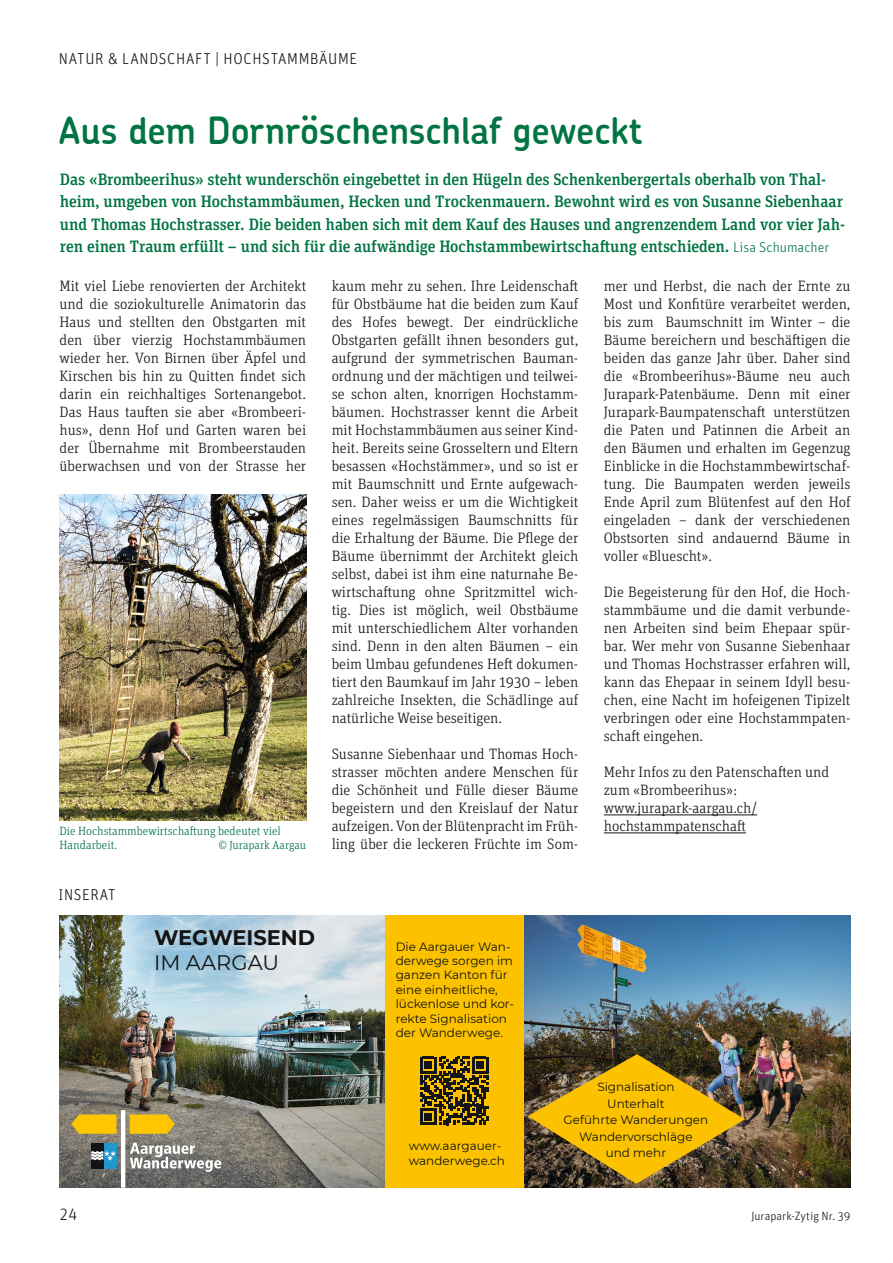
<style>
.page{position:relative;width:893px;height:1263px;background:#fff}
.page>*{position:absolute;margin:0;border:0;box-sizing:border-box;transform-origin:0 0}
.HEAD1_Chevin_neu{font:600 37.5px "Chevin";color:#007442}
.t1{font:700 21px/25.2px "Montserrat";color:#131413}
.LEAD_3zeilig_Unit_me{font:500 16.5px/22.5px "Unit Slab Pro";letter-spacing:-.005em;color:#007442}
.t2{font:300 16.5px "Unit OT";color:#131413;scale:.96 1}
._00_SPITZMARKEN_Unit{font:300 15.75px "Unit OT";letter-spacing:.045em;color:#131413;scale:.96 1}
.t3{font:300 15px/18px "Unit Slab Pro";color:#131413;text-align:justify}
.t4{font:12px/14.4px "Montserrat";color:#131413}
.t5{font:300 12px/14.4px "Unit Slab Pro";color:#007442}
.t6{font:300 12px "Unit OT";color:#131413}
.t7{font:300 11.7px "Unit Slab Pro";color:#007442}
.s1{font-family:"Unit OT";font-weight:300;font-size:14.25px}
.s2{font-weight:400}
</style>
<div class="page">
<img style="left:60px;top:494px;width:246px;height:326px">
<img style="left:524px;top:916px;width:326px;height:271px">
<img style="left:60px;top:916px;width:326px;height:271px">
<div style="left:386px;top:916px;width:138px;height:271px;background:#fcc200"></div>
<hr style="left:121px;top:1110px;width:4px;height:77px;background:#fff">
<svg style="left:130px;top:1114px;width:45px;height:20px"></svg>
<svg style="left:71px;top:1114px;width:46px;height:20px"></svg>
<div style="left:91px;top:1143px;width:13px;height:25px;background:#121315"></div>
<div style="left:104px;top:1143px;width:12px;height:25px;background:#2198cd"></div>
<svg style="left:91px;top:1151px;width:25px;height:9px"></svg>
<svg style="left:130px;top:1143px;width:91px;height:29px"></svg>
<svg style="left:420px;top:1057px;width:68px;height:68px"></svg>
<svg style="left:528px;top:1054px;width:217px;height:130px;background:#a38119"></svg>
<hr style="left:604px;top:814px;width:153px;height:1px;background:#131413">
<hr style="left:604px;top:832px;width:142px;height:1px;background:#131413">
<p class="_00_SPITZMARKEN_Unit" style="left:59px;top:49px;width:312px">NATUR &amp; LANDSCHAFT | HOCHSTAMMBÄUME</p>
<p class="HEAD1_Chevin_neu" style="left:59px;top:106px;width:584px">Aus dem Dornröschenschlaf geweckt</p>
<p class="LEAD_3zeilig_Unit_me" style="left:60px;top:167px;width:787px">Das «Brombeerihus» steht wunderschön eingebettet in den Hügeln des Schenkenbergertals oberhalb von Thal&shy;heim, umgeben von Hochstammbäumen, Hecken und Trockenmauern. Bewohnt wird es von Susanne Siebenhaar und Thomas Hochstrasser. Die beiden haben sich mit dem Kauf des Hauses und angrenzendem Land vor vier Jah&shy;ren einen Traum erfüllt – und sich für die aufwändige Hochstammbewirtschaftung entschieden. <span class="s1">Lisa Schumacher</span></p>
<p class="t3" style="left:60px;top:277px;width:248px">Mit viel Liebe renovierten der Architekt und die soziokulturelle Animatorin das Haus und stellten den Obstgarten mit den über vierzig Hochstammbäumen wieder her. Von Birnen über Äpfel und Kirschen bis hin zu Quitten findet sich darin ein reichhaltiges Sortenangebot.<br>Das Haus tauften sie aber «Brombeeri&shy;hus», denn Hof und Garten waren bei der Übernahme mit Brombeerstauden überwachsen und von der Strasse her</p>
<p class="t5" style="left:60px;top:823px;width:223px">Die Hochstammbewirtschaftung bedeutet viel<br>Handarbeit.</p>
<p class="t7" style="left:218px;top:838px;width:89px">© Jurapark Aargau</p>
<p class="_00_SPITZMARKEN_Unit" style="left:59px;top:885px;width:61px">INSERAT</p>
<p class="t1" style="left:154px;top:924px;width:163px">WEGWEISEND<br><span class="s2">IM AARGAU</span></p>
<p class="t3" style="left:332px;top:277px;width:248px">kaum mehr zu sehen. Ihre Leidenschaft für Obstbäume hat die beiden zum Kauf des Hofes bewegt. Der eindrückliche Obstgarten gefällt ihnen besonders gut, aufgrund der symmetrischen Bauman&shy;ordnung und der mächtigen und teilwei&shy;se schon alten, knorrigen Hochstamm&shy;bäumen. Hochstrasser kennt die Arbeit mit Hochstammbäumen aus seiner Kind&shy;heit. Bereits seine Grosseltern und Eltern besassen «Hochstämmer», und so ist er mit Baumschnitt und Ernte aufgewach&shy;sen. Daher weiss er um die Wichtigkeit eines regelmässigen Baumschnitts für die Erhaltung der Bäume. Die Pflege der Bäume übernimmt der Architekt gleich selbst, dabei ist ihm eine naturnahe Be&shy;wirtschaftung ohne Spritzmittel wich&shy;tig. Dies ist möglich, weil Obstbäume mit unterschiedlichem Alter vorhanden sind. Denn in den alten Bäumen – ein beim Umbau gefundenes Heft dokumen&shy;tiert den Baumkauf im Jahr 1930 – leben zahlreiche Insekten, die Schädlinge auf natürliche Weise beseitigen.</p>
<p class="t3" style="left:332px;top:745px;width:248px">Susanne Siebenhaar und Thomas Hoch&shy;strasser möchten andere Menschen für die Schönheit und Fülle dieser Bäume begeistern und den Kreislauf der Natur aufzeigen. Von der Blütenpracht im Früh&shy;ling über die leckeren Früchte im Som-</p>
<p class="t3" style="left:604px;top:277px;width:248px">mer und Herbst, die nach der Ernte zu Most und Konfitüre verarbeitet werden, bis zum Baumschnitt im Winter – die Bäume bereichern und beschäftigen die beiden das ganze Jahr über. Daher sind die «Brombeerihus»-Bäume neu auch Jurapark-Patenbäume. Denn mit einer Jurapark-Baumpatenschaft unterstützen die Paten und Patinnen die Arbeit an den Bäumen und erhalten im Gegenzug Einblicke in die Hochstammbewirtschaf&shy;tung. Die Baumpaten werden jeweils Ende April zum Blütenfest auf den Hof eingeladen – dank der verschiedenen Obstsorten sind andauernd Bäume in voller «Bluescht».</p>
<p class="t3" style="left:604px;top:583px;width:248px">Die Begeisterung für den Hof, die Hoch&shy;stammbäume und die damit verbunde&shy;nen Arbeiten sind beim Ehepaar spür&shy;bar. Wer mehr von Susanne Siebenhaar und Thomas Hochstrasser erfahren will, kann das Ehepaar in seinem Idyll besu&shy;chen, eine Nacht im hofeigenen Tipizelt verbringen oder eine Hochstammpaten&shy;schaft eingehen.</p>
<p class="t3" style="left:604px;top:763px;width:227px">Mehr Infos zu den Patenschaften und zum «Brombeerihus»:</p>
<p class="t3" style="left:604px;top:799px;width:155px">www.jurapark-aargau.ch/</p>
<p class="t3" style="left:604px;top:817px;width:144px">hochstammpatenschaft</p>
<p class="t4" style="left:396px;top:939px;width:120px">Die Aargauer Wan&shy;derwege sorgen im ganzen Kanton für eine einheitliche, lückenlose und kor&shy;rekte Signalisation der Wanderwege.</p>
<p class="t4" style="left:409px;top:1138px;width:98px">www.aargauer&shy;wanderwege.ch</p>
<p class="t4" style="left:564px;top:1078px;width:146px;line-height:16.5px;text-align:center">Signalisation<br>Unterhalt<br>Geführte Wanderungen<br>Wandervorschläge<br>und mehr</p>
<p class="t2" style="left:60px;top:1204px;width:20px">24</p>
<p class="t6" style="left:751px;top:1208px;width:101px">Jurapark-Zytig Nr. 39</p>
</div>
